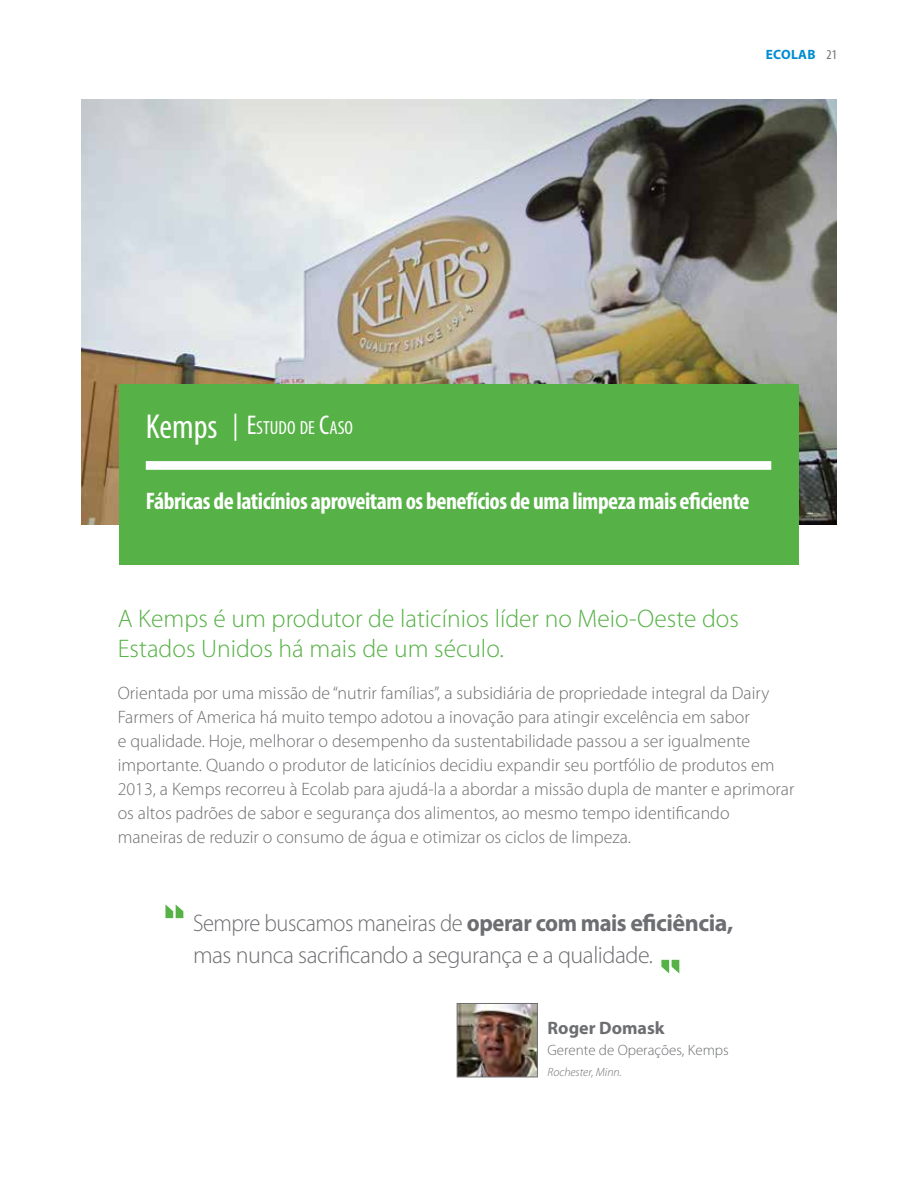
<style>
.page{position:relative;width:918px;height:1188px;background:#fff}
.page>*{position:absolute;margin:0;border:0;box-sizing:border-box;transform-origin:0 0}
.t1{font:300 25.5px/30px "Myriad Pro";color:#56b146}
.t2{font:300 24px/32px "Myriad Pro";letter-spacing:-.02em;color:#6d6e71;scale:.94 1}
.t3{font:700 condensed 24px "Myriad Pro";letter-spacing:-.02em;color:#fff}
.t4{font:condensed 19.05px "Myriad Pro";color:#fff}
.t5{font:300 18px/24px "Myriad Pro";color:#6d6e71}
.t6{font:700 18px "Myriad Pro";color:#6d6e71}
.t7{font:300 15px "Myriad Pro";color:#6d6e71}
.t8{font:700 13.5px "Myriad Pro";letter-spacing:.02em;color:#008cd2}
.t9{font:italic 300 12px "Myriad Pro";color:#6d6e71}
.s1{font-weight:400;font-stretch:condensed;color:#6d6e71}
.s2{font-size:34.8px}
.s3{font-size:27.15px}
.s4{font-weight:700}
</style>
<div class="page">
<svg style="left:165px;top:904px;width:18px;height:14px"></svg>
<svg style="left:661px;top:960px;width:18px;height:13px"></svg>
<img style="left:81px;top:100px;width:756px;height:424px">
<div style="left:119px;top:385px;width:680px;height:180px;background:#56b146"></div>
<div style="left:146px;top:461px;width:625px;height:9px;background:#fff"></div>
<img style="left:459px;top:1005px;width:77px;height:70px">
<div style="left:457px;top:1003px;width:81px;height:74px;border:1px solid #6d6e71"></div>
<p class="t8" style="left:766px;top:46px;width:73px">ECOLAB <span class="s1">21</span></p>
<p class="t4" style="left:146px;top:417px;width:209px"><span class="s2">Kemps</span> <span class="s3">| E</span>STUDO DE <span class="s3">C</span>ASO</p>
<h2 class="t3" style="left:146px;top:486px;width:605px">Fábricas de laticínios aproveitam os benefícios de uma limpeza mais eficiente</h2>
<h1 class="t1" style="left:118px;top:604px;width:623px">A Kemps é um produtor de laticínios líder no Meio-Oeste dos<br>Estados Unidos há mais de um século.</h1>
<p class="t5" style="left:118px;top:681px;width:678px">Orientada por uma missão de “nutrir famílias”, a subsidiária de propriedade integral da Dairy Farmers of America há muito tempo adotou a inovação para atingir excelência em sabor<br>e qualidade. Hoje, melhorar o desempenho da sustentabilidade passou a ser igualmente importante. Quando o produtor de laticínios decidiu expandir seu portfólio de produtos em 2013, a Kemps recorreu à Ecolab para ajudá-la a abordar a missão dupla de manter e aprimorar os altos padrões de sabor e segurança dos alimentos, ao mesmo tempo identificando maneiras de reduzir o consumo de água e otimizar os ciclos de limpeza.</p>
<h2 class="t2" style="left:193px;top:908px;width:576px">Sempre buscamos maneiras de <span class="s4">operar com mais eficiência, </span>mas nunca sacrificando a segurança e a qualidade.</h2>
<p class="t6" style="left:548px;top:1017px;width:119px">Roger Domask</p>
<p class="t7" style="left:548px;top:1042px;width:183px">Gerente de Operações, Kemps</p>
<p class="t9" style="left:548px;top:1066px;width:76px">Rochester, Minn.</p>
</div>
